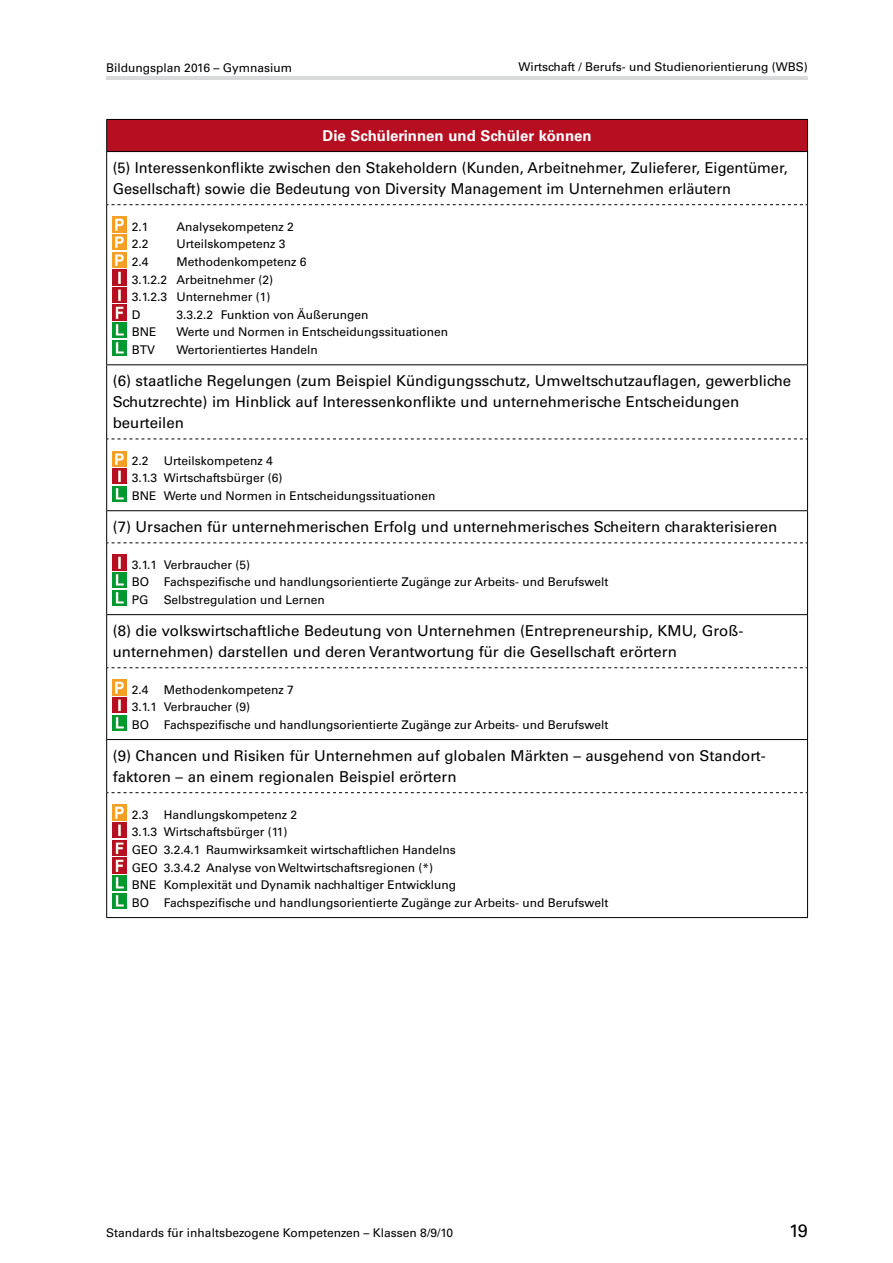
<style>
.page{position:relative;width:893px;height:1263px;background:#fff}
.page>*{position:absolute;margin:0;border:0;box-sizing:border-box;transform-origin:0 0}
.t1{font:18px "Univers LT Std";color:#000}
.t2{font:15px/21px "Univers LT Std";color:#000}
.t3{font:700 15px "Univers LT Std";color:#fff}
.t4{font:12px/17.5px "Univers LT Std";color:#000}
</style>
<div class="page">
<hr style="left:106px;top:77px;width:702px;height:3px;background:#d9dadb">
<div style="left:107px;top:119px;width:700px;height:33px;background:#b60f21"></div>
<hr style="left:106px;top:119px;width:702px;height:1px;background:#000">
<hr style="left:106px;top:120px;width:1px;height:31px;background:#000">
<hr style="left:807px;top:120px;width:1px;height:31px;background:#000">
<hr style="left:106px;top:151px;width:702px;height:1px;background:#000">
<hr style="left:106px;top:152px;width:1px;height:53px;background:#000">
<hr style="left:807px;top:152px;width:1px;height:53px;background:#000">
<svg style="left:107px;top:204px;width:700px;height:1px"></svg>
<hr style="left:106px;top:205px;width:1px;height:159px;background:#000">
<hr style="left:807px;top:205px;width:1px;height:159px;background:#000">
<hr style="left:106px;top:364px;width:702px;height:1px;background:#000">
<hr style="left:106px;top:365px;width:1px;height:74px;background:#000">
<hr style="left:807px;top:365px;width:1px;height:74px;background:#000">
<svg style="left:107px;top:439px;width:700px;height:1px"></svg>
<hr style="left:106px;top:439px;width:1px;height:71px;background:#000">
<hr style="left:807px;top:439px;width:1px;height:71px;background:#000">
<hr style="left:106px;top:510px;width:702px;height:1px;background:#000">
<hr style="left:106px;top:511px;width:1px;height:32px;background:#000">
<hr style="left:807px;top:511px;width:1px;height:32px;background:#000">
<svg style="left:107px;top:542px;width:700px;height:1px"></svg>
<hr style="left:106px;top:543px;width:1px;height:71px;background:#000">
<hr style="left:807px;top:543px;width:1px;height:71px;background:#000">
<hr style="left:106px;top:614px;width:702px;height:1px;background:#000">
<hr style="left:106px;top:615px;width:1px;height:53px;background:#000">
<hr style="left:807px;top:615px;width:1px;height:53px;background:#000">
<svg style="left:107px;top:667px;width:700px;height:1px"></svg>
<hr style="left:106px;top:668px;width:1px;height:71px;background:#000">
<hr style="left:807px;top:668px;width:1px;height:71px;background:#000">
<hr style="left:106px;top:739px;width:702px;height:1px;background:#000">
<hr style="left:106px;top:740px;width:1px;height:53px;background:#000">
<hr style="left:807px;top:740px;width:1px;height:53px;background:#000">
<svg style="left:107px;top:792px;width:700px;height:1px"></svg>
<hr style="left:106px;top:793px;width:1px;height:124px;background:#000">
<hr style="left:807px;top:793px;width:1px;height:124px;background:#000">
<hr style="left:106px;top:917px;width:702px;height:1px;background:#000">
<img style="left:113px;top:217px;width:14px;height:15px">
<img style="left:113px;top:235px;width:14px;height:15px">
<img style="left:113px;top:252px;width:14px;height:16px">
<img style="left:113px;top:270px;width:14px;height:15px">
<img style="left:113px;top:287px;width:14px;height:16px">
<img style="left:113px;top:305px;width:14px;height:15px">
<img style="left:113px;top:323px;width:14px;height:15px">
<img style="left:113px;top:340px;width:14px;height:16px">
<img style="left:113px;top:451px;width:14px;height:15px">
<img style="left:113px;top:469px;width:14px;height:15px">
<img style="left:113px;top:486px;width:14px;height:16px">
<img style="left:113px;top:555px;width:14px;height:15px">
<img style="left:113px;top:572px;width:14px;height:16px">
<img style="left:113px;top:590px;width:14px;height:15px">
<img style="left:113px;top:680px;width:14px;height:15px">
<img style="left:113px;top:698px;width:14px;height:15px">
<img style="left:113px;top:715px;width:14px;height:15px">
<img style="left:113px;top:805px;width:14px;height:15px">
<img style="left:113px;top:822px;width:14px;height:16px">
<img style="left:113px;top:840px;width:14px;height:15px">
<img style="left:113px;top:858px;width:14px;height:15px">
<img style="left:113px;top:875px;width:14px;height:16px">
<img style="left:113px;top:893px;width:14px;height:15px">
<p class="t4" style="left:106px;top:59px;width:187px">Bildungsplan 2016 – Gymnasium</p>
<p class="t4" style="left:518px;top:58px;width:291px">Wirtschaft / Berufs- und Studienorientierung (WBS)</p>
<p class="t3" style="left:323px;top:127px;width:271px">Die Schülerinnen und Schüler können</p>
<p class="t2" style="left:113px;top:157px;width:677px">(5) Interessenkonflikte zwischen den Stakeholdern (Kunden, Arbeitnehmer, Zulieferer, Eigentümer,<br>Gesellschaft) sowie die Bedeutung von Diversity Management im Unternehmen erläutern</p>
<p class="t4" style="left:132px;top:218px;width:18px">2.1</p>
<p class="t4" style="left:176px;top:218px;width:119px">Analysekompetenz 2</p>
<p class="t4" style="left:132px;top:235px;width:18px">2.2</p>
<p class="t4" style="left:176px;top:235px;width:111px">Urteilskompetenz 3</p>
<p class="t4" style="left:132px;top:253px;width:18px">2.4</p>
<p class="t4" style="left:132px;top:253px;width:176px;text-indent:45px">Methodenkompetenz 6<br>3.1.2.2 Arbeitnehmer (2)<br>3.1.2.3 Unternehmer (1)<br>D</p>
<p class="t4" style="left:176px;top:306px;width:193px">3.3.2.2 Funktion von Äußerungen</p>
<p class="t4" style="left:132px;top:323px;width:26px">BNE</p>
<p class="t4" style="left:176px;top:323px;width:273px">Werte und Normen in Entscheidungssituationen</p>
<p class="t4" style="left:132px;top:341px;width:25px">BTV</p>
<p class="t4" style="left:176px;top:341px;width:143px">Wertorientiertes Handeln</p>
<p class="t2" style="left:113px;top:371px;width:680px">(6) staatliche Regelungen (zum Beispiel Kündigungsschutz, Umweltschutzauflagen, gewerbliche<br>Schutzrechte) im Hinblick auf Interessenkonflikte und unternehmerische Entscheidungen beurteilen</p>
<p class="t4" style="left:132px;top:452px;width:18px">2.2</p>
<p class="t4" style="left:132px;top:452px;width:305px;text-indent:32px">Urteilskompetenz 4<br>3.1.3 Wirtschaftsbürger (6)<br>BNE Werte und Normen in Entscheidungssituationen</p>
<p class="t2" style="left:113px;top:516px;width:666px">(7) Ursachen für unternehmerischen Erfolg und unternehmerisches Scheitern charakterisieren</p>
<p class="t4" style="left:132px;top:556px;width:478px">3.1.1 Verbraucher (5)<br>BO Fachspezifische und handlungsorientierte Zugänge zur Arbeits- und Berufswelt<br>PG</p>
<p class="t4" style="left:164px;top:591px;width:163px">Selbstregulation und Lernen</p>
<p class="t2" style="left:113px;top:620px;width:631px">(8) die volkswirtschaftliche Bedeutung von Unternehmen (Entrepreneurship, KMU, Groß&shy;unternehmen) darstellen und deren Verantwortung für die Gesellschaft erörtern</p>
<p class="t4" style="left:132px;top:681px;width:18px">2.4</p>
<p class="t4" style="left:132px;top:681px;width:478px;text-indent:32px">Methodenkompetenz 7<br>3.1.1 Verbraucher (9)<br>BO Fachspezifische und handlungsorientierte Zugänge zur Arbeits- und Berufswelt</p>
<p class="t2" style="left:113px;top:745px;width:653px">(9) Chancen und Risiken für Unternehmen auf globalen Märkten – ausgehend von Standort&shy;faktoren – an einem regionalen Beispiel erörtern</p>
<p class="t4" style="left:132px;top:806px;width:18px">2.3</p>
<p class="t4" style="left:132px;top:805px;width:478px;text-indent:32px">Handlungskompetenz 2<br>3.1.3 Wirtschaftsbürger (11)<br>GEO 3.2.4.1 Raumwirksamkeit wirtschaftlichen Handelns<br>GEO 3.3.4.2 Analyse von Weltwirtschaftsregionen (*)<br>BNE Komplexität und Dynamik nachhaltiger Entwicklung<br>BO Fachspezifische und handlungsorientierte Zugänge zur Arbeits- und Berufswelt</p>
<p class="t4" style="left:106px;top:1224px;width:348px">Standards für inhaltsbezogene Kompetenzen – Klassen 8/9/10</p>
<h1 class="t1" style="left:789px;top:1220px;width:20px">19</h1>
</div>
